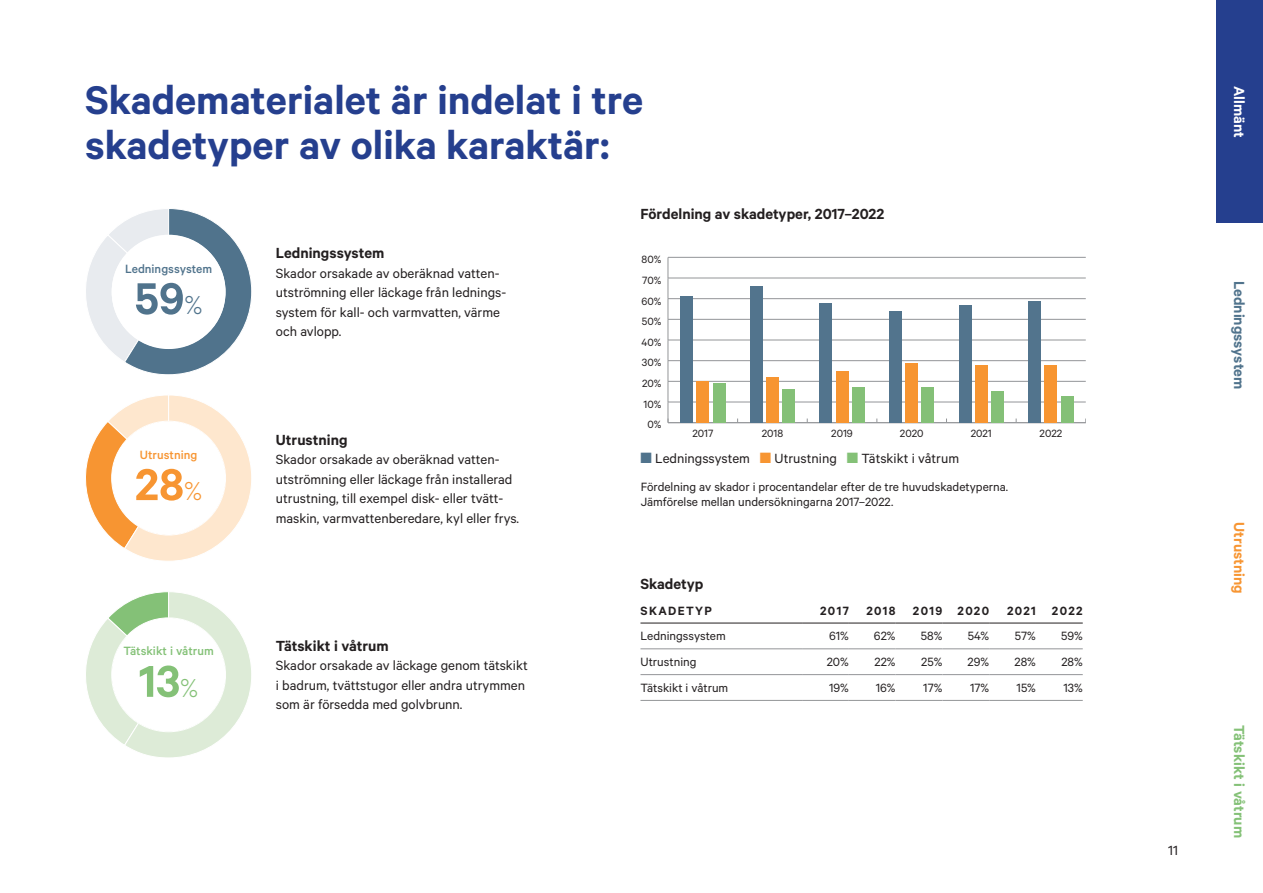
<style>
.page{position:relative;width:1263px;height:893px;background:#fff}
.page>*{position:absolute;margin:0;border:0;box-sizing:border-box;transform-origin:0 0}
.Bröd{font:600 50.25px "Calibre";color:#50738c}
.Bröd-2{font:600 50.25px "Calibre";color:#f79532}
.Bröd-3{font:600 50.25px "Calibre";color:#84c177}
.Rubrik_2{font:600 45px/45px "Calibre";color:#253f8e}
.Rubrik_4{font:600 16.5px "Calibre";color:#231f20}
.Mellanrubrik{font:600 16.5px "Calibre";color:#231f20}
.t1{font:600 16.5px "Calibre";color:#84c177}
.t2{font:600 16.5px "Calibre";color:#50738c}
.t3{font:600 16.5px "Calibre";color:#f79532}
.t4{font:600 16.5px "Calibre";color:#fff}
.Bröd-4{font:15px/19.5px "Calibre";color:#231f20}
.Tabell_bröd{font:13.5px/15px "Calibre";color:#231f20}
.Tabell_vänster{font:13.5px "Calibre";color:#231f20}
.Tabell_rubrik{font:600 13.5px "Calibre";letter-spacing:.1em;color:#231f20}
.Bröd-5{font:500 13.5px "Calibre";color:#84c177}
.Bröd-6{font:500 13.5px "Calibre";color:#50738c}
.Bröd-7{font:500 13.5px "Calibre";color:#f79532}
.t5{font:11.85px "Calibre";color:#231f20}
.s1{font-weight:300;font-size:29.25px}
.s2{color:#50738c}
.s3{color:#f79532}
.s4{color:#84c177}
</style>
<div class="page">
<hr style="left:668px;top:257px;width:1px;height:166px;background:#939598">
<hr style="left:668px;top:422px;width:418px;height:1px;background:#939598">
<hr style="left:668px;top:402px;width:418px;height:1px;background:#939598">
<hr style="left:668px;top:381px;width:418px;height:1px;background:#939598">
<hr style="left:668px;top:360px;width:418px;height:1px;background:#939598">
<hr style="left:668px;top:340px;width:418px;height:1px;background:#939598">
<hr style="left:668px;top:319px;width:418px;height:1px;background:#939598">
<hr style="left:668px;top:298px;width:418px;height:1px;background:#939598">
<hr style="left:668px;top:278px;width:418px;height:1px;background:#939598">
<hr style="left:668px;top:257px;width:418px;height:1px;background:#939598">
<div style="left:1061px;top:396px;width:13px;height:27px;background:#84c077"></div>
<div style="left:991px;top:392px;width:13px;height:31px;background:#84c077"></div>
<div style="left:921px;top:388px;width:13px;height:35px;background:#84c077"></div>
<div style="left:852px;top:388px;width:13px;height:35px;background:#84c077"></div>
<div style="left:782px;top:390px;width:13px;height:33px;background:#84c077"></div>
<div style="left:712px;top:383px;width:13px;height:40px;background:#84c077"></div>
<div style="left:1044px;top:365px;width:13px;height:58px;background:#f79531"></div>
<div style="left:975px;top:365px;width:13px;height:58px;background:#f79531"></div>
<div style="left:905px;top:363px;width:13px;height:60px;background:#f79531"></div>
<div style="left:835px;top:371px;width:13px;height:52px;background:#f79531"></div>
<div style="left:766px;top:377px;width:13px;height:46px;background:#f79531"></div>
<div style="left:696px;top:381px;width:13px;height:42px;background:#f79531"></div>
<div style="left:1028px;top:301px;width:13px;height:122px;background:#52748d"></div>
<div style="left:958px;top:305px;width:13px;height:118px;background:#52748d"></div>
<div style="left:889px;top:311px;width:13px;height:112px;background:#52748d"></div>
<div style="left:819px;top:303px;width:13px;height:120px;background:#52748d"></div>
<div style="left:750px;top:286px;width:13px;height:137px;background:#52748d"></div>
<div style="left:680px;top:297px;width:13px;height:126px;background:#52748d"></div>
<svg style="left:86px;top:208px;width:166px;height:167px"></svg>
<div style="left:112px;top:235px;width:114px;height:114px;background:#fff;border-radius:50%"></div>
<svg style="left:85px;top:395px;width:166px;height:166px"></svg>
<div style="left:112px;top:421px;width:114px;height:114px;background:#fff;border-radius:50%"></div>
<svg style="left:86px;top:592px;width:165px;height:166px"></svg>
<div style="left:112px;top:618px;width:114px;height:114px;background:#fff;border-radius:50%"></div>
<hr style="left:640px;top:649px;width:162px;height:1px;background:#939598">
<hr style="left:802px;top:649px;width:47px;height:1px;background:#939598">
<hr style="left:849px;top:649px;width:47px;height:1px;background:#939598">
<hr style="left:896px;top:649px;width:46px;height:1px;background:#939598">
<hr style="left:942px;top:649px;width:47px;height:1px;background:#939598">
<hr style="left:989px;top:649px;width:47px;height:1px;background:#939598">
<hr style="left:1036px;top:649px;width:47px;height:1px;background:#939598">
<hr style="left:640px;top:674px;width:162px;height:1px;background:#939598">
<hr style="left:802px;top:674px;width:47px;height:1px;background:#939598">
<hr style="left:849px;top:674px;width:47px;height:1px;background:#939598">
<hr style="left:896px;top:674px;width:46px;height:1px;background:#939598">
<hr style="left:942px;top:674px;width:47px;height:1px;background:#939598">
<hr style="left:989px;top:674px;width:47px;height:1px;background:#939598">
<hr style="left:1036px;top:674px;width:47px;height:1px;background:#939598">
<hr style="left:640px;top:700px;width:162px;height:1px;background:#939598">
<hr style="left:802px;top:700px;width:47px;height:1px;background:#939598">
<hr style="left:849px;top:700px;width:47px;height:1px;background:#939598">
<hr style="left:896px;top:700px;width:46px;height:1px;background:#939598">
<hr style="left:942px;top:700px;width:47px;height:1px;background:#939598">
<hr style="left:989px;top:700px;width:47px;height:1px;background:#939598">
<hr style="left:1036px;top:700px;width:47px;height:1px;background:#939598">
<hr style="left:640px;top:623px;width:162px;height:1px;background:#231f20">
<hr style="left:802px;top:623px;width:47px;height:1px;background:#231f20">
<hr style="left:849px;top:623px;width:47px;height:1px;background:#231f20">
<hr style="left:896px;top:623px;width:46px;height:1px;background:#231f20">
<hr style="left:942px;top:623px;width:47px;height:1px;background:#231f20">
<hr style="left:989px;top:623px;width:47px;height:1px;background:#231f20">
<hr style="left:1036px;top:623px;width:47px;height:1px;background:#231f20">
<div style="left:1216px;top:0;width:47px;height:223px;background:#253f8e"></div>
<p class="Rubrik_2" style="left:85px;top:76px;width:560px">Skadematerialet är indelat i tre skadetyper av olika karaktär:</p>
<p class="Bröd-6" style="left:125px;top:261px;width:89px">Ledningssystem</p>
<p class="Bröd" style="left:135px;top:269px;width:70px">59<span class="s1">%</span></p>
<p class="Bröd-7" style="left:140px;top:447px;width:59px">Utrustning</p>
<p class="Bröd-2" style="left:135px;top:455px;width:69px">28<span class="s1">%</span></p>
<p class="Bröd-5" style="left:123px;top:643px;width:92px">Tätskikt i våtrum</p>
<p class="Bröd-3" style="left:139px;top:651px;width:61px">13<span class="s1">%</span></p>
<p class="Mellanrubrik" style="left:276px;top:243px;width:110px">Ledningssystem</p>
<p class="Bröd-4" style="left:276px;top:263px;width:232px">Skador orsakade av oberäknad vatten&shy;utströmning eller läckage från lednings&shy;system för kall- och varmvatten, värme och avlopp.</p>
<p class="Mellanrubrik" style="left:276px;top:430px;width:73px">Utrustning</p>
<p class="Bröd-4" style="left:276px;top:449px;width:245px">Skador orsakade av oberäknad vatten&shy;utströmning eller läckage från installerad utrustning, till exempel disk- eller tvätt&shy;maskin, varmvattenberedare, kyl eller frys.</p>
<p class="Mellanrubrik" style="left:276px;top:636px;width:114px">Tätskikt i våtrum</p>
<p class="Bröd-4" style="left:276px;top:655px;width:253px">Skador orsakade av läckage genom tätskikt i badrum, tvättstugor eller andra utrymmen som är försedda med golvbrunn.</p>
<p class="Rubrik_4" style="left:640px;top:204px;width:245px">Fördelning av skadetyper, 2017–2022</p>
<p class="t5" style="left:642px;top:253px;width:21px">80%</p>
<p class="t5" style="left:642px;top:273px;width:21px">70%</p>
<p class="t5" style="left:641px;top:294px;width:21px">60%</p>
<p class="t5" style="left:642px;top:315px;width:21px">50%</p>
<p class="t5" style="left:641px;top:335px;width:22px">40%</p>
<p class="t5" style="left:642px;top:356px;width:21px">30%</p>
<p class="t5" style="left:642px;top:377px;width:21px">20%</p>
<p class="t5" style="left:643px;top:397px;width:19px">10%</p>
<p class="t5" style="left:647px;top:418px;width:16px">0%</p>
<p class="t5" style="left:692px;top:426px;width:22px">2017</p>
<p class="t5" style="left:762px;top:426px;width:23px">2018</p>
<p class="t5" style="left:831px;top:426px;width:23px">2019</p>
<p class="t5" style="left:900px;top:426px;width:25px">2020</p>
<p class="t5" style="left:971px;top:426px;width:23px">2021</p>
<p class="t5" style="left:1040px;top:426px;width:24px">2022</p>
<p class="Bröd-4" style="left:640px;top:448px;width:320px"><span class="s2">■</span> Ledningssystem <span class="s3">■</span> Utrustning <span class="s4">■</span> Tätskikt i våtrum</p>
<p class="Tabell_bröd" style="left:641px;top:479px;width:369px">Fördelning av skador i procentandelar efter de tre huvudskadetyperna.<br>Jämförelse mellan undersökningarna 2017–2022.</p>
<p class="Rubrik_4" style="left:640px;top:574px;width:64px">Skadetyp</p>
<p class="Tabell_rubrik" style="left:640px;top:602px;width:73px">SKADETYP</p>
<p class="Tabell_rubrik" style="left:820px;top:602px;width:30px">2017</p>
<p class="Tabell_rubrik" style="left:866px;top:602px;width:31px">2018</p>
<p class="Tabell_rubrik" style="left:913px;top:602px;width:31px">2019</p>
<p class="Tabell_rubrik" style="left:957px;top:602px;width:33px">2020</p>
<p class="Tabell_rubrik" style="left:1007px;top:602px;width:30px">2021</p>
<p class="Tabell_rubrik" style="left:1052px;top:602px;width:32px">2022</p>
<p class="Tabell_vänster" style="left:640px;top:628px;width:87px">Ledningssystem</p>
<p class="Tabell_vänster" style="left:829px;top:628px;width:21px">61%</p>
<p class="Tabell_vänster" style="left:874px;top:628px;width:23px">62%</p>
<p class="Tabell_vänster" style="left:921px;top:628px;width:23px">58%</p>
<p class="Tabell_vänster" style="left:968px;top:628px;width:23px">54%</p>
<p class="Tabell_vänster" style="left:1015px;top:628px;width:23px">57%</p>
<p class="Tabell_vänster" style="left:1061px;top:628px;width:23px">59%</p>
<p class="Tabell_vänster" style="left:640px;top:654px;width:58px">Utrustning</p>
<p class="Tabell_vänster" style="left:827px;top:654px;width:24px">20%</p>
<p class="Tabell_vänster" style="left:874px;top:654px;width:23px">22%</p>
<p class="Tabell_vänster" style="left:921px;top:654px;width:23px">25%</p>
<p class="Tabell_vänster" style="left:968px;top:654px;width:23px">29%</p>
<p class="Tabell_vänster" style="left:1014px;top:654px;width:23px">28%</p>
<p class="Tabell_vänster" style="left:1061px;top:654px;width:23px">28%</p>
<p class="Tabell_vänster" style="left:640px;top:680px;width:89px">Tätskikt i våtrum</p>
<p class="Tabell_vänster" style="left:829px;top:680px;width:21px">19%</p>
<p class="Tabell_vänster" style="left:876px;top:680px;width:21px">16%</p>
<p class="Tabell_vänster" style="left:923px;top:680px;width:21px">17%</p>
<p class="Tabell_vänster" style="left:970px;top:680px;width:21px">17%</p>
<p class="Tabell_vänster" style="left:1017px;top:680px;width:21px">15%</p>
<p class="Tabell_vänster" style="left:1063px;top:680px;width:21px">13%</p>
<p class="t4" style="left:1249px;top:86px;width:53px;rotate:90deg">Allmänt</p>
<p class="Bröd-4" style="left:1168px;top:840px;width:11px">11</p>
<p class="t2" style="left:1249px;top:281px;width:110px;rotate:90deg">Ledningssystem</p>
<p class="t3" style="left:1249px;top:522px;width:73px;rotate:90deg">Utrustning</p>
<p class="t1" style="left:1249px;top:725px;width:114px;rotate:90deg">Tätskikt i våtrum</p>
</div>
